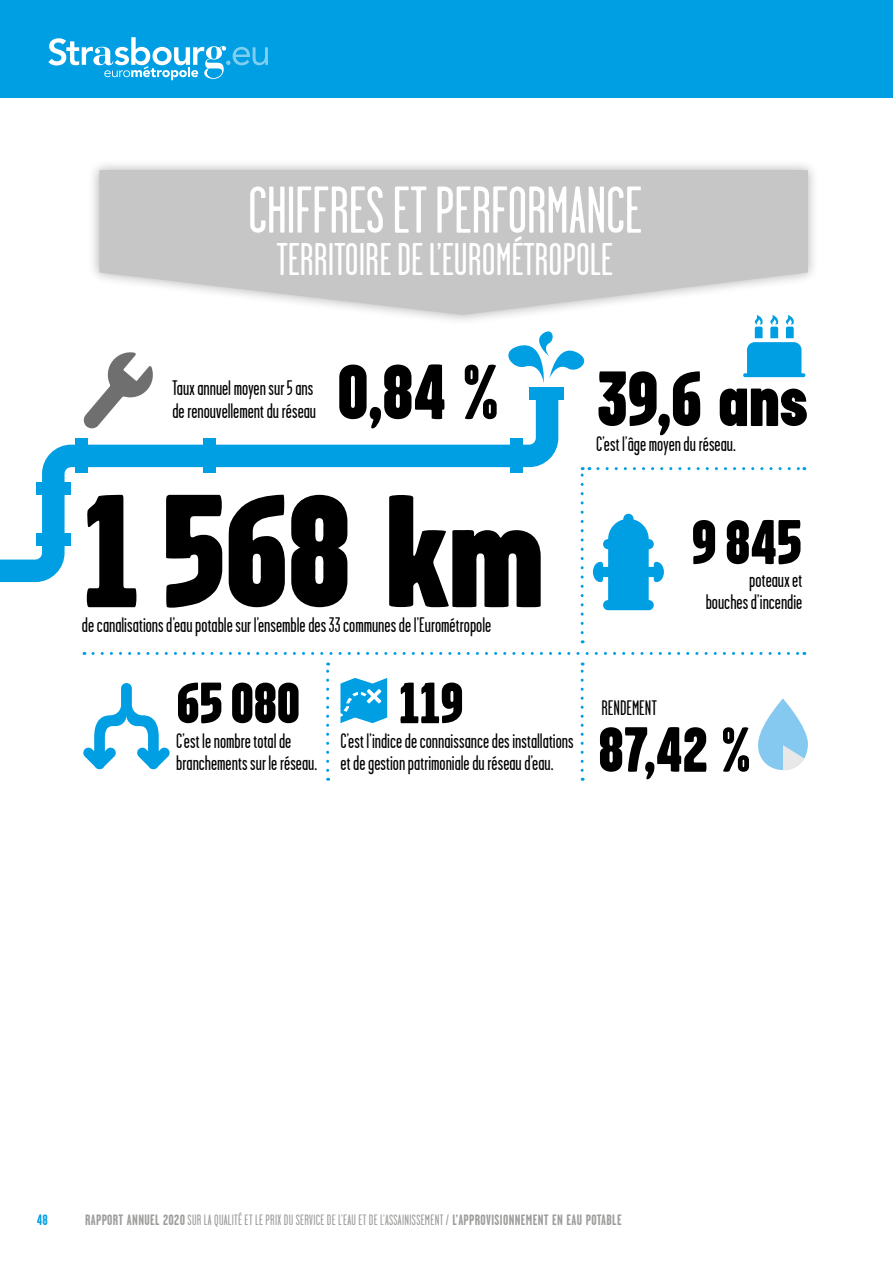
<style>
.page{position:relative;width:893px;height:1263px;background:#fff}
.page>*{position:absolute;margin:0;border:0;box-sizing:border-box;transform-origin:0 0}
.t1{font:900 160.5px "Garage Gothic";letter-spacing:-.015em;color:#000}
.t2{font:900 78px "Garage Gothic";letter-spacing:-.015em;color:#000}
.t3{font:66px "Garage Gothic";letter-spacing:-.005em;color:#fff}
.t4{font:900 63.6px "Garage Gothic";color:#000}
.t5{font:900 63px "Garage Gothic";color:#000}
.t6{font:900 57.9px "Garage Gothic";letter-spacing:-.01em;color:#000}
.t7{font:45.75px "Garage Gothic";color:#fff}
.t8{font:21px/22.5px "Garage Gothic";color:#000}
.t9{font:15px "Garage Gothic";letter-spacing:.02em;color:#9d9d9c}
.t10{font:700 15px "Garage Gothic";color:#009fe3}
.s1{font-weight:700}
</style>
<div class="page">
<div style="left:0;top:0;width:893px;height:98px;background:#009fe3"></div>
<svg style="left:48px;top:37px;width:220px;height:43px"></svg>
<svg style="left:93px;top:652px;width:712px;height:3px"></svg>
<svg style="left:581px;top:662px;width:3px;height:108px"></svg>
<svg style="left:326px;top:662px;width:3px;height:108px"></svg>
<svg style="left:0;top:387px;width:564px;height:196px"></svg>
<svg style="left:508px;top:331px;width:77px;height:52px"></svg>
<svg style="left:581px;top:467px;width:224px;height:166px"></svg>
<svg style="left:743px;top:326px;width:62px;height:51px"></svg>
<svg style="left:83px;top:683px;width:87px;height:86px"></svg>
<svg style="left:340px;top:678px;width:47px;height:45px"></svg>
<svg style="left:83px;top:352px;width:71px;height:77px"></svg>
<svg style="left:758px;top:698px;width:50px;height:72px"></svg>
<div style="left:88px;top:158px;width:732px;height:168px;background:#000;opacity:.3"></div>
<svg style="left:99px;top:170px;width:709px;height:145px;background:#cdcdcd"></svg>
<h3 class="t3" style="left:248px;top:176px;width:395px">CHIFFRES ET PERFORMANCE</h3>
<h3 class="t7" style="left:277px;top:235px;width:338px">TERRITOIRE DE L’EUROMÉTROPOLE</h3>
<p class="t8" style="left:172px;top:377px;width:145px">Taux annuel moyen sur 5 ans de renouvellement du réseau</p>
<h2 class="t2" style="left:337px;top:349px;width:164px">0,84 %</h2>
<h1 class="t1" style="left:82px;top:464px;width:465px">1568 km</h1>
<p class="t8" style="left:82px;top:614px;width:411px">de canalisations d’eau potable sur l’ensemble des 33 communes de l’Eurométropole</p>
<h3 class="t6" style="left:176px;top:671px;width:126px">65 080</h3>
<p class="t8" style="left:176px;top:730px;width:142px">C’est le nombre total de branchements sur le réseau.</p>
<h3 class="t6" style="left:399px;top:671px;width:67px">119</h3>
<p class="t8" style="left:340px;top:730px;width:235px">C’est l’indice de connaissance des installations et de gestion patrimoniale du réseau d’eau.</p>
<h2 class="t2" style="left:596px;top:356px;width:213px">39,6 ans</h2>
<p class="t8" style="left:596px;top:432px;width:141px">C’est l’âge moyen du réseau.</p>
<h3 class="t5" style="left:691px;top:508px;width:113px">9 845</h3>
<p class="t8" style="left:706px;top:568px;width:98px;text-align:right">poteaux et bouches d’incendie</p>
<p class="t8" style="left:601px;top:696px;width:57px">RENDEMENT</p>
<h3 class="t4" style="left:598px;top:715px;width:154px">87,42 %</h3>
<p class="t10" style="left:37px;top:1212px;width:12px">48</p>
<p class="t9" style="left:85px;top:1212px;width:538px"><span class="s1">RAPPORT ANNUEL 2020</span> SUR LA QUALITÉ ET LE PRIX DU SERVICE DE L’EAU ET DE L’ASSAINISSEMENT / <span class="s1">L’APPROVISIONNEMENT EN EAU POTABLE</span></p>
</div>
